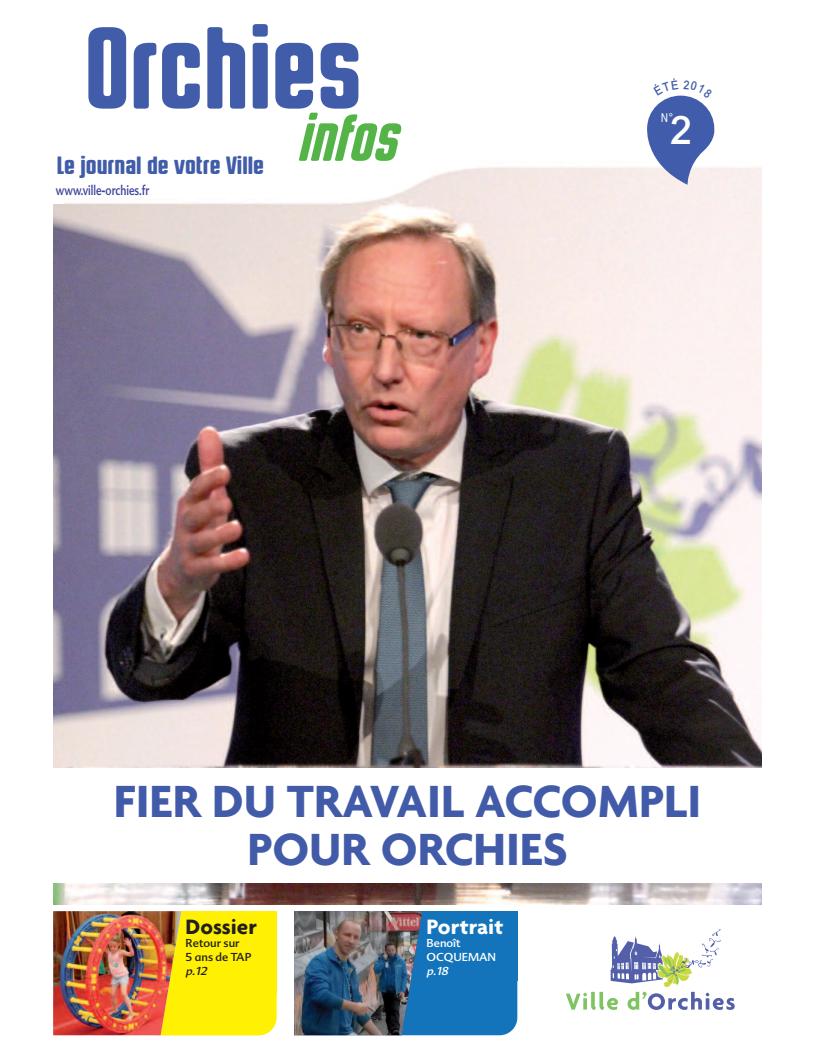
<style>
.page{position:relative;width:815px;height:1053px;background:#fff}
.page>*{position:absolute;margin:0;border:0;box-sizing:border-box;transform-origin:0 0}
.t1{font:87.75px "Hermano Alto Round";color:#415ca8;scale:1.21 1}
.t2{font:italic 50px "Hermano Alto Round";color:#54b447;scale:1.12 1}
.t3{font:700 48.75px/48.8px "Agenda";color:#425ba9;text-align:center}
.t4{font:500 39.38px "Arial";color:#fff}
.t5{font:700 22.5px "Agenda";color:#fff}
.t6{font:700 22.5px "Agenda";color:#231f20}
.t7{font:18.88px "Hermano Alto Round";color:#415ca8;scale:1.35 1}
.t8{font:13.38px "Advert";color:#3e419a;scale:.76 1}
.t9{font:condensed 12.25px "Arial";color:#fff}
.t10{font:11.25px/13.8px "Advert";color:#231f20}
.t11{font:11.25px/13.8px "Advert";color:#fff}
.t12{font:italic 11.25px "Advert";color:#231f20}
.t13{font:italic 11.25px "Advert";color:#fff}
</style>
<div class="page">
<img style="left:53px;top:898px;width:709px;height:6px">
<img style="left:53px;top:167px;width:709px;height:731px">
<svg style="left:566px;top:929px;width:169px;height:80px"></svg>
<div style="left:141px;top:911px;width:135px;height:124px;background:#fff101;border-radius:18px"></div>
<div style="left:141px;top:911px;width:135px;height:83px;background:#fff101"></div>
<img style="left:53px;top:911px;width:128px;height:124px">
<div style="left:382px;top:911px;width:135px;height:124px;background:#1374bb;border-radius:18px"></div>
<div style="left:382px;top:911px;width:135px;height:69px;background:#1374bb"></div>
<img style="left:294px;top:911px;width:128px;height:124px">
<div style="left:35px;top:159px;width:29px;height:45px;background:#fff"></div>
<svg style="left:644px;top:95px;width:71px;height:90px"></svg>
<h1 class="t1" style="left:85px;top:27px;width:231px">Orchies</h1>
<p class="t7" style="left:57px;top:156px;width:155px">Le journal de votre Ville</p>
<p class="t8" style="left:56px;top:182px;width:125px">www.ville-orchies.fr</p>
<p class="t2" style="left:297px;top:114px;width:103px">INFOS</p>
<p class="t9" style="left:661px;top:113px;width:14px">N°</p>
<p class="t4" style="left:670px;top:115px;width:23px">2</p>
<p class="t3" style="left:114px;top:775px;width:589px">FIER DU TRAVAIL ACCOMPLI<br>POUR ORCHIES</p>
<p class="t6" style="left:186px;top:912px;width:73px">Dossier</p>
<p class="t10" style="left:186px;top:936px;width:67px">Retour sur<br>5 ans de TAP</p>
<p class="t12" style="left:186px;top:964px;width:25px">p.12</p>
<p class="t5" style="left:427px;top:912px;width:78px">Portrait</p>
<p class="t11" style="left:427px;top:936px;width:71px">Benoît<br>OCQUEMAN</p>
<p class="t13" style="left:427px;top:964px;width:25px">p.18</p>
</div>
